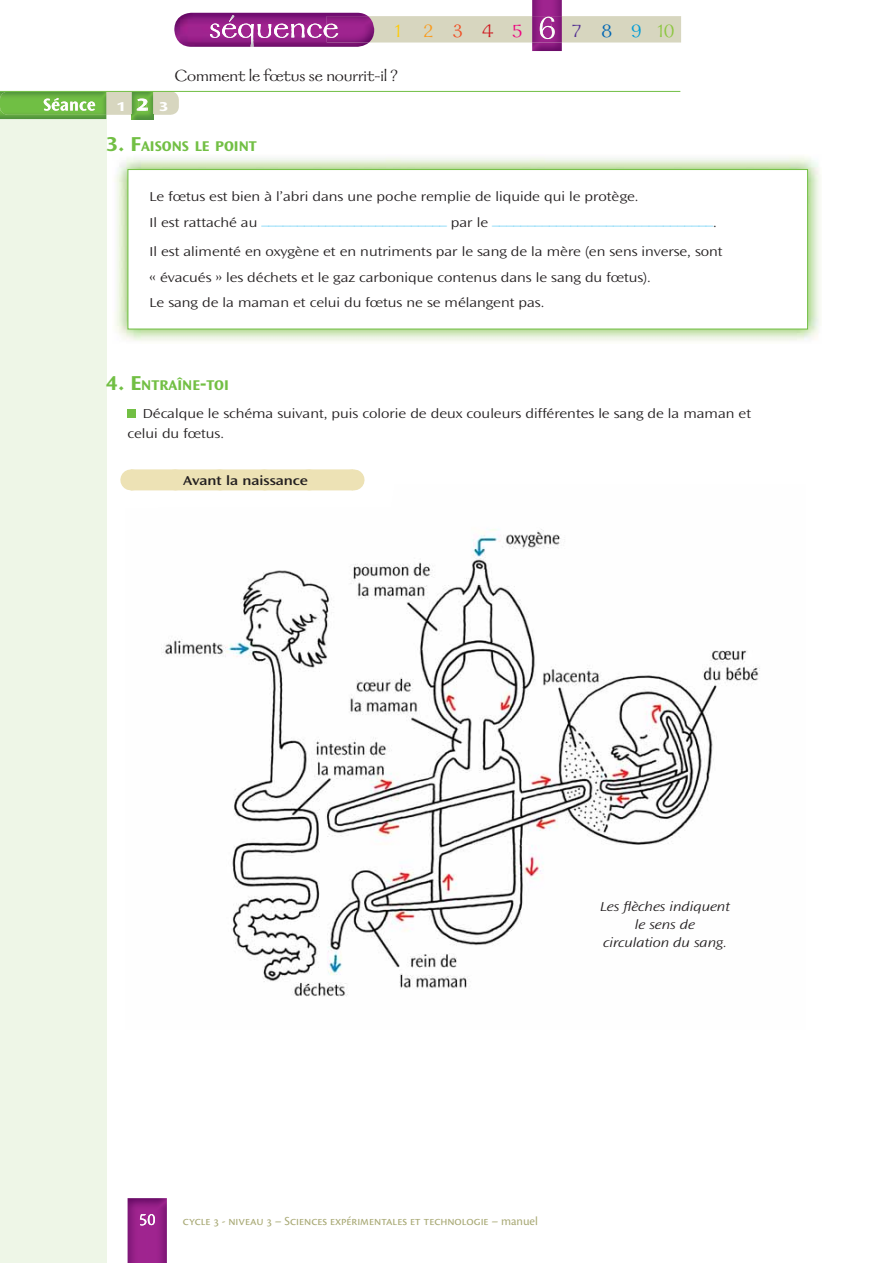
<style>
.page{position:relative;width:893px;height:1263px;background:#fff}
.page>*{position:absolute;margin:0;border:0;box-sizing:border-box;transform-origin:0 0}
.t1{font:21px "Galahad Std";letter-spacing:.94em;color:#8cc63f}
.t2{font:18px "Galahad Std";color:#231f20}
.t3{font:700 semi-expanded 14.7px "Ocean Sans Std";color:#72bf44}
.t4{font:300 expanded 13.5px/25.5px "Ocean Sans Std";color:#231f20}
.t5{font:italic 300 expanded 13.5px/18px "Ocean Sans Std";color:#231f20;text-align:center}
.t6{font:600 expanded 13.5px "Ocean Sans Std";color:#231f20}
.t7{font:800 expanded 13.5px "Ocean Sans Std";color:#fff}
.t8{font:12.75px "Cronos Pro";color:#aaab78}
.t9{font:300 expanded 7.5px "Ocean Sans Std";color:#00aeef}
.s1{color:#ffcb04}
.s2{color:#f99b1c}
.s3{color:#f04e23}
.s4{color:#ce171e}
.s5{color:#ed017e}
.s6{color:#9f248f}
.s7{color:#522e91}
.s8{color:#0066b3}
.s9{color:#009cd7}
.s10{font-size:21px}
</style>
<div class="page">
<div style="left:0;top:110px;width:106px;height:1153px;background:#eef6e7"></div>
<img style="left:174px;top:13px;width:194px;height:34px">
<img style="left:238px;top:24px;width:16px;height:23px">
<img style="left:258px;top:24px;width:13px;height:14px">
<img style="left:274px;top:24px;width:15px;height:14px">
<img style="left:222px;top:24px;width:15px;height:14px">
<img style="left:210px;top:24px;width:10px;height:14px">
<img style="left:307px;top:24px;width:15px;height:14px">
<img style="left:291px;top:24px;width:14px;height:14px">
<svg style="left:225px;top:15px;width:9px;height:13px"></svg>
<img style="left:532px;top:0;width:30px;height:51px">
<svg style="left:324px;top:16px;width:357px;height:27px"></svg>
<img style="left:128px;top:1198px;width:39px;height:65px">
<svg style="left:140px;top:1214px;width:15px;height:11px"></svg>
<div style="left:0;top:91px;width:179px;height:24px;background:#d7d6bf;border-radius:9px"></div>
<img style="left:0;top:115px;width:106px;height:4px">
<img style="left:0;top:92px;width:106px;height:23px">
<svg style="left:44px;top:98px;width:51px;height:13px"></svg>
<img style="left:132px;top:92px;width:21px;height:27px">
<svg style="left:137px;top:99px;width:11px;height:12px"></svg>
<hr style="left:0;top:91px;width:680px;height:1px;background:#72bf44">
<img style="left:115px;top:156px;width:705px;height:185px">
<div style="left:128px;top:170px;width:679px;height:159px;background:#fff"></div>
<div style="left:128px;top:169px;width:680px;height:160px;border:1px solid #72bf44"></div>
<div style="left:128px;top:410px;width:8px;height:8px;background:#72bf44"></div>
<div style="left:131px;top:469px;width:222px;height:21px;background:#ede2b5"></div>
<svg style="left:175px;top:469px;width:156px;height:1px"></svg>
<svg style="left:353px;top:469px;width:1px;height:16px"></svg>
<img style="left:125px;top:485px;width:635px;height:512px">
<h1 class="t1" style="left:395px;top:17px;width:281px"><span class="s1">1</span><span class="s2">2</span><span class="s3">3</span><span class="s4">4</span><span class="s5">5</span><span class="s6">6</span><span class="s7">7</span><span class="s8">8</span><span class="s9">9</span>10</h1>
<h2 class="t2" style="left:174px;top:64px;width:225px">Comment le fœtus se nourrit-il ?</h2>
<p class="t7" style="left:117px;top:98px;width:53px">123</p>
<p class="t3" style="left:106px;top:138px;width:152px"><span class="s10">3. F</span>AISONS LE POINT</p>
<p class="t4" style="left:150px;top:184px;width:490px">Le fœtus est bien à l’abri dans une poche remplie de liquide qui le protège.</p>
<p class="t9" style="left:150px;top:222px;width:569px"><sup>Il</sup> <sup>est</sup> <sup>rattaché</sup> <sup>au</sup> —————————————————————————— <sup>par</sup> <sup>le</sup> ———————————————————————————————<sup>.</sup></p>
<p class="t4" style="left:150px;top:240px;width:575px">Il est alimenté en oxygène et en nutriments par le sang de la mère (en sens inverse, sont « évacués » les déchets et le gaz carbonique contenus dans le sang du fœtus).<br>Le sang de la maman et celui du fœtus ne se mélangent pas.</p>
<p class="t3" style="left:106px;top:376px;width:124px"><span class="s10">4. E</span>NTRAÎNE<span class="s10">-</span>TOI</p>
<p class="t4" style="left:128px;top:404px;width:625px;line-height:19.5px;text-indent:15px">Décalque le schéma suivant, puis colorie de deux couleurs différentes le sang de la maman et celui du fœtus.</p>
<p class="t6" style="left:183px;top:474px;width:126px">Avant la naissance</p>
<p class="t5" style="left:600px;top:898px;width:131px">Les flèches indiquent le sens de<br>circulation du sang.</p>
<p class="t8" style="left:183px;top:1213px;width:356px">cycle - niveau – Sciences expérimentales et technologie – manuel</p>
</div>
